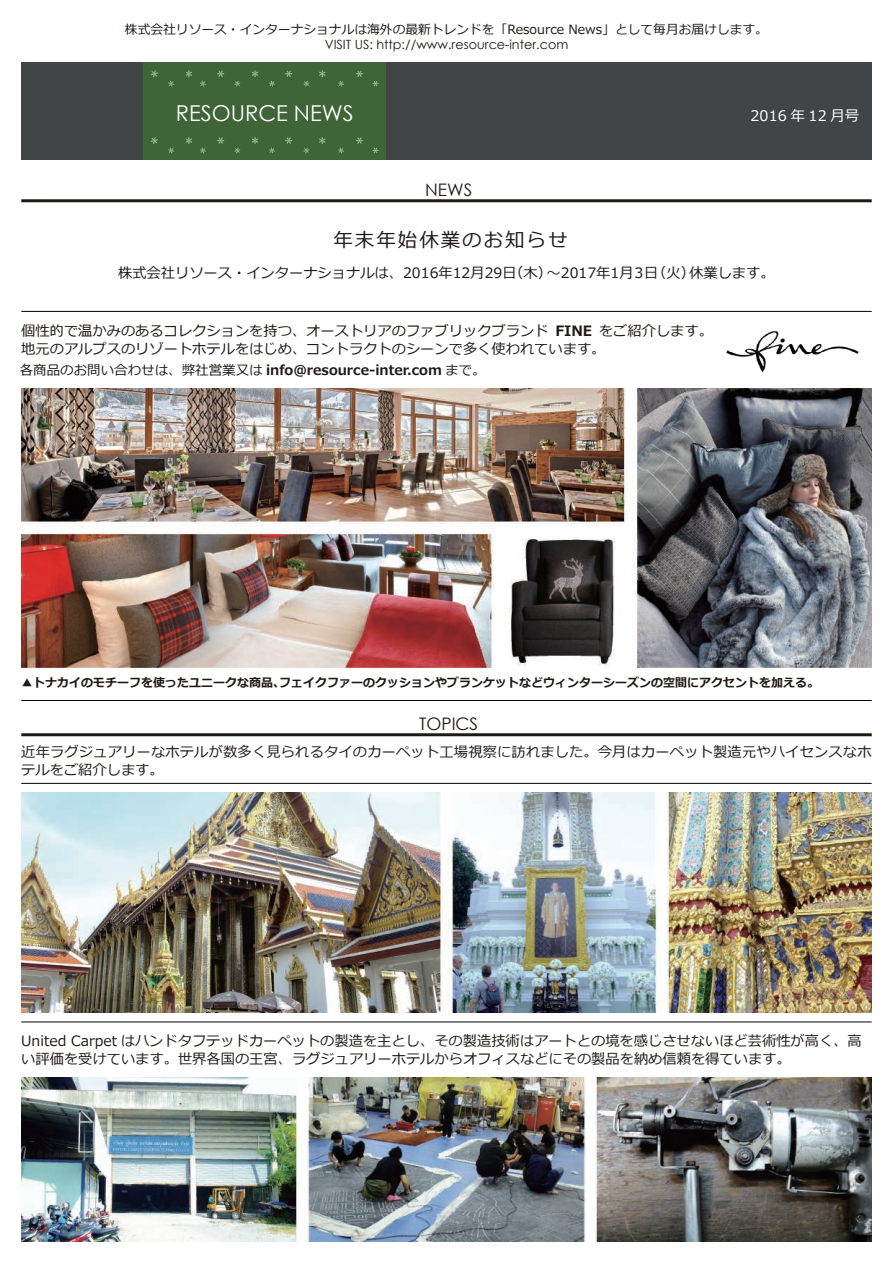
<style>
.page{position:relative;width:893px;height:1263px;background:#fff}
.page>*{position:absolute;margin:0;border:0;box-sizing:border-box;transform-origin:0 0}
.t1{font:21.9px "Century Gothic";color:#fff}
.t2{font:19.5px "Meiryo";letter-spacing:.1em;color:#211814}
.t3{font:17.25px "Century Gothic";color:#211814}
.t4{font:14.55px "Meiryo";color:#fff}
.t5{font:14.25px/18px "Meiryo";color:#211814}
.t6{font:700 13.5px "Meiryo";color:#211814}
.t7{font:12.75px "Meiryo";color:#211814}
.t8{font:12.75px "Century Gothic";color:#211814}
.t9{font:700 12px "Meiryo";color:#211814}
.s1{font-weight:700}
.s2{font-weight:400}
</style>
<div class="page">
<img style="left:21px;top:792px;width:851px;height:221px">
<hr style="left:21px;top:1021px;width:851px;height:1px;background:#030303">
<img style="left:21px;top:1078px;width:851px;height:164px">
<hr style="left:21px;top:311px;width:851px;height:1px;background:#030303">
<hr style="left:21px;top:700px;width:851px;height:1px;background:#030303">
<hr style="left:21px;top:783px;width:851px;height:1px;background:#030303">
<hr style="left:21px;top:199px;width:851px;height:3px;background:#211814">
<hr style="left:21px;top:733px;width:851px;height:3px;background:#211814">
<div style="left:21px;top:63px;width:851px;height:97px;background:#424546"></div>
<div style="left:143px;top:63px;width:243px;height:97px;background:#3f6438"></div>
<img style="left:21px;top:389px;width:851px;height:279px">
<svg style="left:151px;top:70px;width:7px;height:7px"></svg>
<svg style="left:186px;top:70px;width:6px;height:7px"></svg>
<svg style="left:217px;top:71px;width:7px;height:6px"></svg>
<svg style="left:252px;top:70px;width:6px;height:7px"></svg>
<svg style="left:285px;top:71px;width:7px;height:6px"></svg>
<svg style="left:319px;top:70px;width:6px;height:7px"></svg>
<svg style="left:356px;top:71px;width:7px;height:6px"></svg>
<svg style="left:200px;top:81px;width:6px;height:6px"></svg>
<svg style="left:269px;top:81px;width:6px;height:6px"></svg>
<svg style="left:338px;top:81px;width:6px;height:6px"></svg>
<svg style="left:234px;top:81px;width:6px;height:6px"></svg>
<svg style="left:303px;top:81px;width:6px;height:6px"></svg>
<svg style="left:372px;top:81px;width:7px;height:5px"></svg>
<svg style="left:168px;top:81px;width:6px;height:6px"></svg>
<svg style="left:151px;top:137px;width:7px;height:7px"></svg>
<svg style="left:186px;top:137px;width:6px;height:7px"></svg>
<svg style="left:217px;top:137px;width:7px;height:7px"></svg>
<svg style="left:252px;top:137px;width:6px;height:7px"></svg>
<svg style="left:285px;top:137px;width:7px;height:7px"></svg>
<svg style="left:319px;top:137px;width:6px;height:7px"></svg>
<svg style="left:356px;top:137px;width:7px;height:7px"></svg>
<svg style="left:200px;top:147px;width:6px;height:7px"></svg>
<svg style="left:269px;top:147px;width:6px;height:6px"></svg>
<svg style="left:338px;top:147px;width:6px;height:7px"></svg>
<svg style="left:234px;top:147px;width:6px;height:6px"></svg>
<svg style="left:303px;top:147px;width:6px;height:6px"></svg>
<svg style="left:372px;top:148px;width:7px;height:5px"></svg>
<svg style="left:168px;top:147px;width:6px;height:7px"></svg>
<img style="left:726px;top:331px;width:133px;height:42px">
<p class="t7" style="left:125px;top:20px;width:645px">株式会社リソース・インターナショナルは海外の最新トレンドを「Resource News」として毎月お届けします。</p>
<p class="t8" style="left:325px;top:36px;width:245px">VISIT US: http://www.resource-inter.com</p>
<h1 class="t1" style="left:176px;top:98px;width:179px">RESOURCE NEWS</h1>
<p class="t4" style="left:751px;top:106px;width:110px">2016 年 12 月号</p>
<p class="t3" style="left:425px;top:177px;width:49px">NEWS</p>
<h2 class="t2" style="left:334px;top:226px;width:236px">年末年始休業のお知らせ</h2>
<p class="t5" style="left:118px;top:264px;width:658px">株式会社リソース・インターナショナルは、2016年12月29日（木）～2017年1月3日（火）休業します。</p>
<p class="t5" style="left:21px;top:323px;width:693px">個性的で温かみのあるコレクションを持つ、オーストリアのファブリックブランド <span class="s1">FINE</span> をご紹介します。地元のアルプスのリゾートホテルをはじめ、コントラクトのシーンで多く使われています。</p>
<p class="t6" style="left:20px;top:360px;width:467px"><span class="s2">各商品のお問い合わせは、弊社営業又は</span> info@resource-inter.com <span class="s2">まで。</span></p>
<p class="t9" style="left:21px;top:675px;width:799px">▲トナカイのモチーフを使ったユニークな商品、フェイクファーのクッションやブランケットなどウィンターシーズンの空間にアクセントを加える。</p>
<p class="t3" style="left:419px;top:712px;width:61px">TOPICS</p>
<p class="t5" style="left:21px;top:744px;width:852px">近年ラグジュアリーなホテルが数多く見られるタイのカーペット工場視察に訪れました。今月はカーペット製造元やハイセンスなホテルをご紹介します。</p>
<p class="t5" style="left:21px;top:1033px;width:842px">United Carpet はハンドタフテッドカーペットの製造を主とし、その製造技術はアートとの境を感じさせないほど芸術性が高く、高い評価を受けています。世界各国の王宮、ラグジュアリーホテルからオフィスなどにその製品を納め信頼を得ています。</p>
</div>
